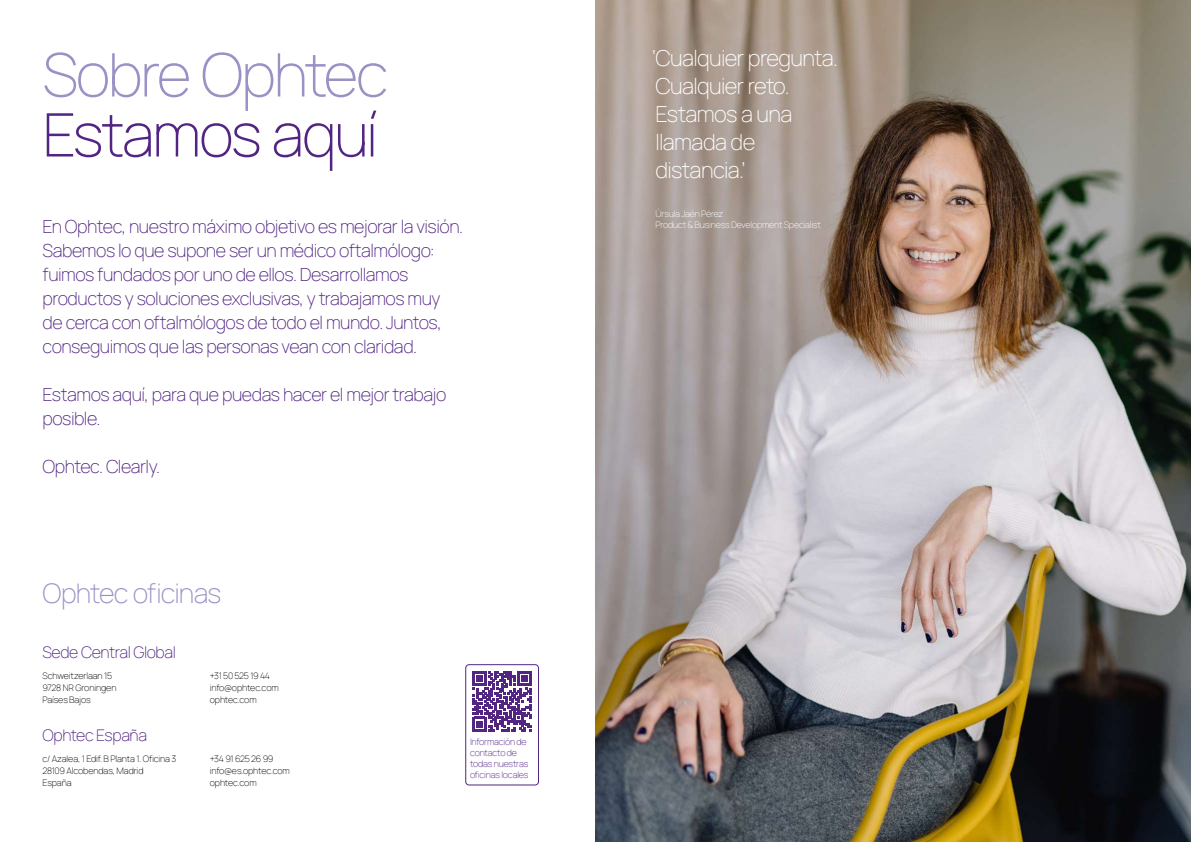
<style>
.page{position:relative;width:1191px;height:842px;background:#fff}
.page>*{position:absolute;margin:0;border:0;box-sizing:border-box;transform-origin:0 0}
.t1{font:200 60px "Manrope";letter-spacing:-.035em;color:#9c91c5}
.t2{font:200 60px "Manrope";letter-spacing:-.035em;color:#522583}
.t3{font:200 27px "Manrope";letter-spacing:-.03em;color:#9c91c5}
.t4{font:200 22px/28px "Manrope";letter-spacing:-.03em;color:#fff}
.t5{font:200 18px/24px "Manrope";letter-spacing:-.03em;color:#522583}
.t6{font:200 16px "Manrope";letter-spacing:-.025em;color:#522583}
.t7{font:200 9px/12px "Manrope";letter-spacing:-.015em;color:#000}
.t8{font:200 9px/11px "Manrope";letter-spacing:-.025em;color:#fff}
.t9{font:200 9px/11px "Manrope";letter-spacing:-.02em;color:#522583}
</style>
<div class="page">
<img style="left:595px;top:0;width:596px;height:842px">
<svg style="left:472px;top:671px;width:60px;height:60px"></svg>
<div style="left:465px;top:664px;width:74px;height:121px;border:1px solid #522583;border-radius:3px"></div>
<h1 class="t1" style="left:43px;top:33px;width:347px">Sobre Ophtec</h1>
<h1 class="t2" style="left:43px;top:93px;width:337px">Estamos aquí</h1>
<p class="t5" style="left:43px;top:214px;width:422px">En Ophtec, nuestro máximo objetivo es mejorar la visión.<br>Sabemos lo que supone ser un médico oftalmólogo: fuimos fundados por uno de ellos. Desarrollamos productos y soluciones exclusivas, y trabajamos muy de cerca con oftalmólogos de todo el mundo. Juntos, conseguimos que las personas vean con claridad.</p>
<p class="t5" style="left:43px;top:382px;width:405px">Estamos aquí, para que puedas hacer el mejor trabajo posible.</p>
<p class="t5" style="left:43px;top:454px;width:119px">Ophtec. Clearly.</p>
<h2 class="t3" style="left:43px;top:575px;width:180px">Ophtec oficinas</h2>
<p class="t6" style="left:43px;top:641px;width:135px">Sede Central Global</p>
<p class="t7" style="left:43px;top:669px;width:75px">Schweitzerlaan 15<br>9728 NR Groningen<br>Países Bajos</p>
<p class="t7" style="left:210px;top:669px;width:70px">+31 50 525 19 44 info@ophtec.com ophtec.com</p>
<p class="t6" style="left:43px;top:724px;width:106px">Ophtec España</p>
<p class="t7" style="left:43px;top:752px;width:135px">c/ Azalea, 1 Edif. B Planta 1. Oficina 3<br>28109 Alcobendas, Madrid<br>España</p>
<p class="t7" style="left:210px;top:752px;width:82px">+34 91 625 26 99 info@es.ophtec.com ophtec.com</p>
<p class="t9" style="left:470px;top:736px;width:60px">Información de contacto de todas nuestras oficinas locales</p>
<p class="t4" style="left:652px;top:43px;width:187px">‘Cualquier pregunta.<br>Cualquier reto.<br>Estamos a una llamada de distancia.’</p>
<p class="t8" style="left:655px;top:208px;width:167px">Úrsula Jaén Pérez<br>Product &amp; Business Development Specialist</p>
</div>
